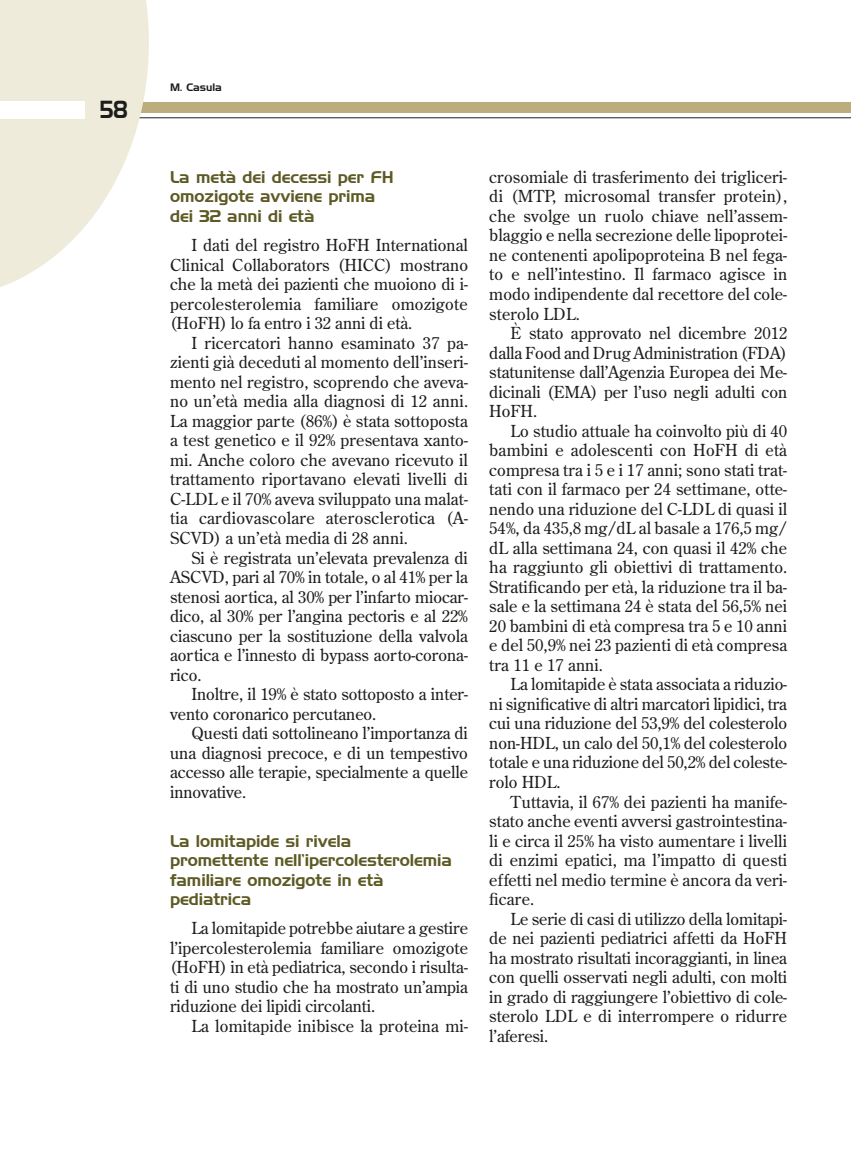
<style>
.page{position:relative;width:851px;height:1149px;background:#fff}
.page>*{position:absolute;margin:0;border:0;box-sizing:border-box;transform-origin:0 0}
.t1{font:24px "Handel Gothic BT";color:#1d1d1b;scale:.8 1}
.t2{font:16.5px/19.5px "Century Old Style Std";color:#1d1d1b;text-align:justify}
.t3{font:16.5px/19.5px "Handel Gothic BT";letter-spacing:-.005em;color:#5e5a25}
.t4{font:10.5px "Handel Gothic BT";color:#1d1d1b}
</style>
<div class="page">
<hr style="left:0;top:117px;width:850px;height:1px;background:#1d1d1b">
<div style="left:0;top:102px;width:850px;height:11px;background:#bbae7c"></div>
<svg style="left:0;top:0;width:149px;height:287px;fill:#eeebdb"></svg>
<div style="left:0;top:101px;width:85px;height:17px;background:#fff"></div>
<h1 class="t1" style="left:100px;top:95px;width:36px">58</h1>
<p class="t4" style="left:170px;top:81px;width:53px">M. Casula</p>
<p class="t3" style="left:170px;top:167px;width:225px">La metà dei decessi per FH omozigote avviene prima dei 32 anni di età</p>
<p class="t2" style="left:170px;top:235px;width:299px;text-indent:21px">I dati del registro HoFH International Clinical Collaborators (HICC) mostrano che la metà dei pazienti che muoiono di i&shy;percolesterolemia familiare omozigote (HoFH) lo fa entro i 32 anni di età.</p>
<p class="t2" style="left:170px;top:333px;width:299px;text-indent:21px">I ricercatori hanno esaminato 37 pa&shy;zienti già deceduti al momento dell’inseri&shy;mento nel registro, scoprendo che aveva&shy;no un’età media alla diagnosi di 12 anni.<br>La maggior parte (86%) è stata sottoposta a test genetico e il 92% presentava xanto&shy;mi. Anche coloro che avevano ricevuto il trattamento riportavano elevati livelli di C-LDL e il 70% aveva sviluppato una malat&shy;tia cardiovascolare aterosclerotica (A-SCVD) a un’età media di 28 anni.</p>
<p class="t2" style="left:170px;top:547px;width:299px;text-indent:21px">Si è registrata un’elevata prevalenza di ASCVD, pari al 70% in totale, o al 41% per la stenosi aortica, al 30% per l’infarto miocar&shy;dico, al 30% per l’angina pectoris e al 22% ciascuno per la sostituzione della valvola aortica e l’innesto di bypass aorto-corona&shy;rico.</p>
<p class="t2" style="left:170px;top:684px;width:299px;text-indent:21px">Inoltre, il 19% è stato sottoposto a inter&shy;vento coronarico percutaneo.</p>
<p class="t2" style="left:170px;top:723px;width:299px;text-indent:21px">Questi dati sottolineano l’importanza di una diagnosi precoce, e di un tempestivo accesso alle terapie, specialmente a quelle innovative.</p>
<p class="t3" style="left:170px;top:830px;width:283px">La lomitapide si rivela promettente nell’ipercolesterolemia familiare omozigote in età pediatrica</p>
<p class="t2" style="left:170px;top:918px;width:299px;text-indent:21px">La lomitapide potrebbe aiutare a gestire l’ipercolesterolemia familiare omozigote (HoFH) in età pediatrica, secondo i risulta&shy;ti di uno studio che ha mostrato un’ampia riduzione dei lipidi circolanti.</p>
<p class="t2" style="left:191px;top:1015px;width:278px">La lomitapide inibisce la proteina mi-</p>
<p class="t2" style="left:489px;top:167px;width:299px">crosomiale di trasferimento dei trigliceri&shy;di (MTP, microsomal transfer protein), che svolge un ruolo chiave nell’assem&shy;blaggio e nella secrezione delle lipoprotei&shy;ne contenenti apolipoproteina B nel fega&shy;to e nell’intestino. Il farmaco agisce in modo indipendente dal recettore del cole&shy;sterolo LDL.</p>
<p class="t2" style="left:489px;top:323px;width:299px;text-indent:21px">È stato approvato nel dicembre 2012 dalla Food and Drug Administration (FDA) statunitense dall’Agenzia Europea dei Me&shy;dicinali (EMA) per l’uso negli adulti con HoFH.</p>
<p class="t2" style="left:489px;top:420px;width:299px;text-indent:21px">Lo studio attuale ha coinvolto più di 40 bambini e adolescenti con HoFH di età compresa tra i 5 e i 17 anni; sono stati trat&shy;tati con il farmaco per 24 settimane, otte&shy;nendo una riduzione del C-LDL di quasi il 54%, da 435,8 mg/dL al basale a 176,5 mg/ dL alla settimana 24, con quasi il 42% che ha raggiunto gli obiettivi di trattamento.<br>Stratificando per età, la riduzione tra il ba&shy;sale e la settimana 24 è stata del 56,5% nei 20 bambini di età compresa tra 5 e 10 anni e del 50,9% nei 23 pazienti di età compresa tra 11 e 17 anni.</p>
<p class="t2" style="left:489px;top:674px;width:299px;text-indent:21px">La lomitapide è stata associata a riduzio&shy;ni significative di altri marcatori lipidici, tra cui una riduzione del 53,9% del colesterolo non-HDL, un calo del 50,1% del colesterolo totale e una riduzione del 50,2% del coleste&shy;rolo HDL.</p>
<p class="t2" style="left:489px;top:791px;width:299px;text-indent:21px">Tuttavia, il 67% dei pazienti ha manife&shy;stato anche eventi avversi gastrointestina&shy;li e circa il 25% ha visto aumentare i livelli di enzimi epatici, ma l’impatto di questi effetti nel medio termine è ancora da veri&shy;ficare.</p>
<p class="t2" style="left:489px;top:908px;width:299px;text-indent:21px">Le serie di casi di utilizzo della lomitapi&shy;de nei pazienti pediatrici affetti da HoFH ha mostrato risultati incoraggianti, in linea con quelli osservati negli adulti, con molti in grado di raggiungere l’obiettivo di cole&shy;sterolo LDL e di interrompere o ridurre l’aferesi.</p>
</div>
